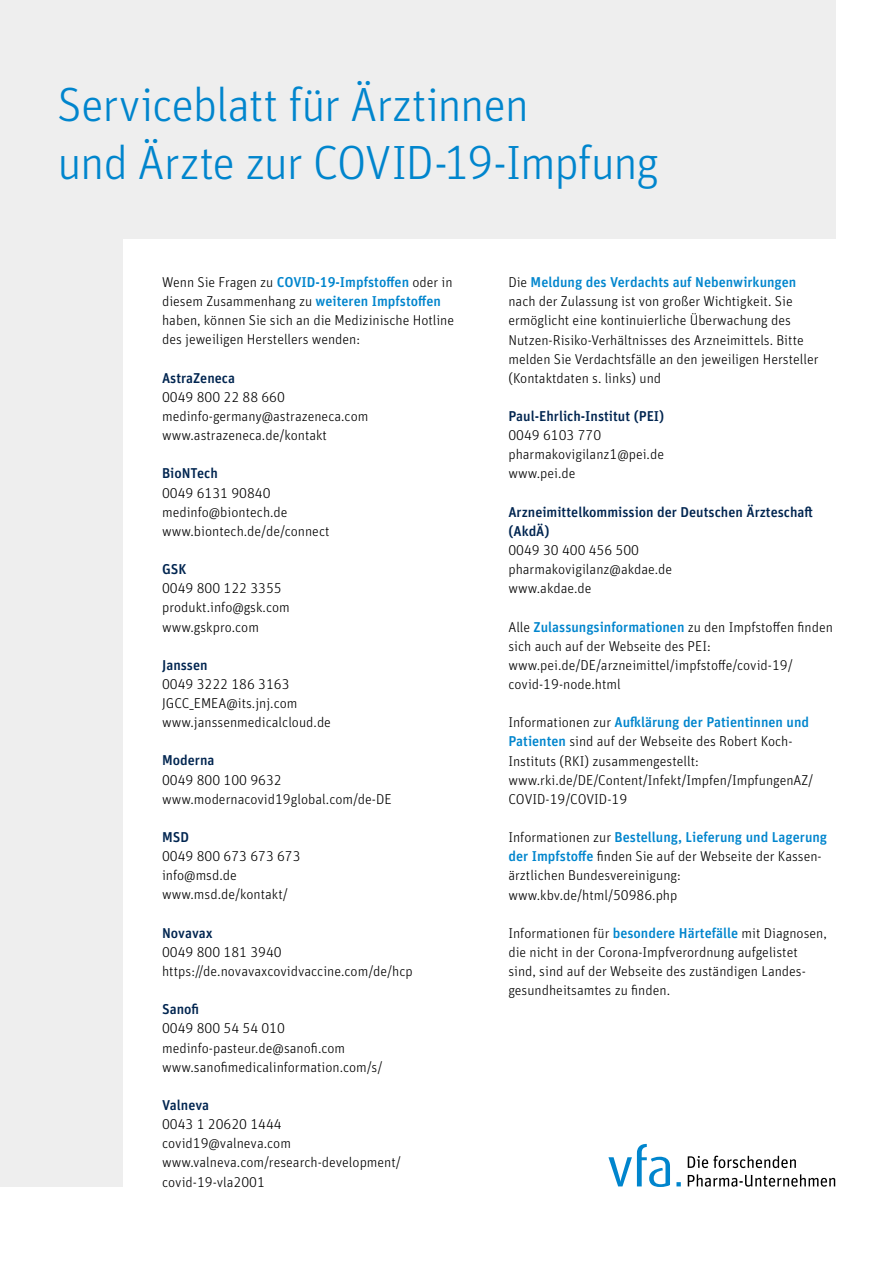
<style>
.page{position:relative;width:893px;height:1263px;background:#fff}
.page>*{position:absolute;margin:0;border:0;box-sizing:border-box;transform-origin:0 0}
.t1{font:300 48px/57.6px "Unit OT";letter-spacing:-.025em;color:#0085cd}
.t2{font:300 14.25px/19.2px "Unit OT";color:#000}
.t3{font:500 14.25px/19.2px "Unit OT";color:#002550}
.s1{font-weight:500;color:#0085cd}
</style>
<div class="page">
<div style="left:0;top:0;width:836px;height:1186px;background:#eee"></div>
<div style="left:124px;top:239px;width:769px;height:1024px;background:#fff"></div>
<svg style="left:688px;top:1156px;width:108px;height:12px"></svg>
<svg style="left:688px;top:1174px;width:147px;height:13px"></svg>
<svg style="left:608px;top:1144px;width:62px;height:43px"></svg>
<svg style="left:676px;top:1182px;width:5px;height:4px"></svg>
<h1 class="t1" style="left:57px;top:76px;width:603px">Serviceblatt für Ärztinnen<br>und Ärzte zur COVID-19-Impfung</h1>
<p class="t2" style="left:162px;top:273px;width:294px">Wenn Sie Fragen zu <span class="s1">COVID-19-Impfstoffen</span> oder in diesem Zusammenhang zu <span class="s1">weiteren Impfstoffen </span>haben, können Sie sich an die Medizinische Hotline des jeweiligen Herstellers wenden:</p>
<p class="t3" style="left:162px;top:368px;width:75px">AstraZeneca</p>
<p class="t2" style="left:162px;top:387px;width:208px">0049 800 22 88 660 medinfo-germany@astrazeneca.com www.astrazeneca.de/kontakt</p>
<p class="t3" style="left:162px;top:464px;width:57px">BioNTech</p>
<p class="t2" style="left:162px;top:483px;width:169px">0049 6131 90840 medinfo@biontech.de www.biontech.de/de/connect</p>
<p class="t3" style="left:162px;top:559px;width:26px">GSK</p>
<p class="t2" style="left:162px;top:579px;width:129px">0049 800 122 3355 produkt.info@gsk.com www.gskpro.com</p>
<p class="t3" style="left:162px;top:655px;width:47px">Janssen</p>
<p class="t2" style="left:162px;top:674px;width:170px">0049 3222 186 3163<br>JGCC_EMEA@its.jnj.com www.janssenmedicalcloud.de</p>
<p class="t3" style="left:162px;top:751px;width:54px">Moderna</p>
<p class="t2" style="left:162px;top:770px;width:231px">0049 800 100 9632 www.modernacovid19global.com/de-DE</p>
<p class="t3" style="left:162px;top:827px;width:29px">MSD</p>
<p class="t2" style="left:162px;top:847px;width:140px">0049 800 673 673 673 info@msd.de www.msd.de/kontakt/</p>
<p class="t3" style="left:162px;top:923px;width:52px">Novavax</p>
<p class="t2" style="left:162px;top:942px;width:252px">0049 800 181 3940 https://de.novavaxcovidvaccine.com/de/hcp</p>
<p class="t3" style="left:162px;top:999px;width:39px">Sanofi</p>
<p class="t2" style="left:162px;top:1019px;width:222px">0049 800 54 54 010 medinfo-pasteur.de@sanofi.com www.sanofimedicalinformation.com/s/</p>
<p class="t3" style="left:162px;top:1095px;width:49px">Valneva</p>
<p class="t2" style="left:162px;top:1114px;width:240px">0043 1 20620 1444 covid19@valneva.com www.valneva.com/research-development/ covid-19-vla2001</p>
<p class="t2" style="left:508px;top:273px;width:312px">Die <span class="s1">Meldung des Verdachts auf Nebenwirkungen </span>nach der Zulassung ist von großer Wichtigkeit. Sie ermöglicht eine kontinuierliche Überwachung des Nutzen-Risiko-Verhältnisses des Arzneimittels. Bitte melden Sie Verdachtsfälle an den jeweiligen Hersteller (Kontaktdaten s. links) und</p>
<p class="t3" style="left:508px;top:406px;width:157px">Paul-Ehrlich-Institut (PEI)</p>
<p class="t2" style="left:508px;top:426px;width:157px">0049 6103 770 pharmakovigilanz1@pei.de www.pei.de</p>
<p class="t3" style="left:508px;top:502px;width:306px">Arzneimittelkommission der Deutschen Ärzteschaft (AkdÄ)</p>
<p class="t2" style="left:508px;top:541px;width:165px">0049 30 400 456 500 pharmakovigilanz@akdae.de www.akdae.de</p>
<p class="t2" style="left:508px;top:617px;width:326px">Alle <span class="s1">Zulassungsinformationen</span> zu den Impfstoffen finden sich auch auf der Webseite des PEI: www.pei.de/DE/arzneimittel/impfstoffe/covid-19/ covid-19-node.html</p>
<p class="t2" style="left:508px;top:713px;width:306px">Informationen zur <span class="s1">Aufklärung der Patientinnen und Patienten</span> sind auf der Webseite des Robert Koch-Instituts (RKI) zusammengestellt: www.rki.de/DE/Content/Infekt/Impfen/ImpfungenAZ/ COVID-19/COVID-19</p>
<p class="t2" style="left:508px;top:828px;width:320px">Informationen zur <span class="s1">Bestellung, Lieferung und Lagerung der Impfstoffe</span> finden Sie auf der Webseite der Kassen&shy;ärztlichen Bundesvereinigung: www.kbv.de/html/50986.php</p>
<p class="t2" style="left:508px;top:923px;width:320px">Informationen für <span class="s1">besondere Härtefälle</span> mit Diagnosen, die nicht in der Corona-Impfverordnung aufgelistet sind, sind auf der Webseite des zuständigen Landes&shy;gesundheitsamtes zu finden.</p>
</div>
